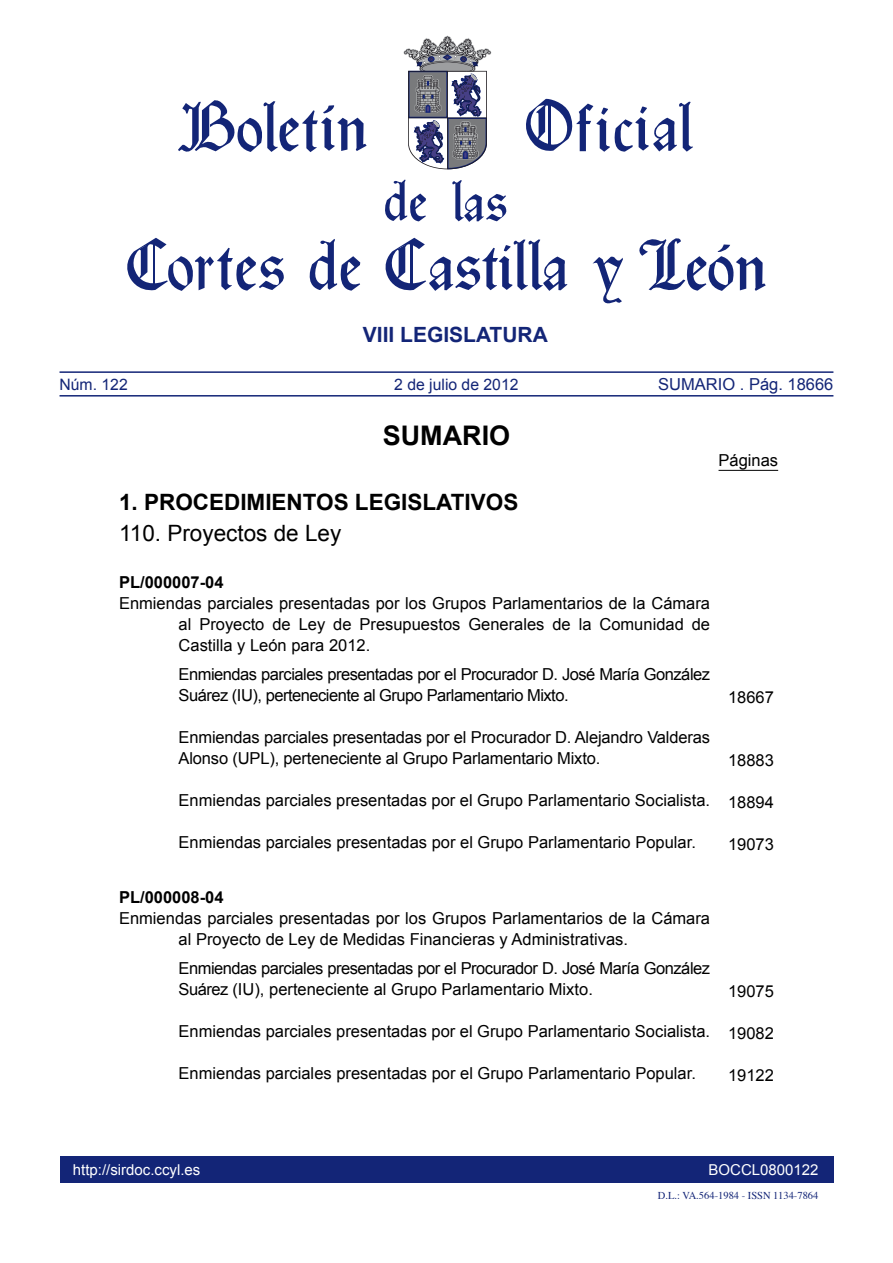
<style>
.page{position:relative;width:893px;height:1263px;background:#fff}
.page>*{position:absolute;margin:0;border:0;box-sizing:border-box;transform-origin:0 0}
.SUM_SUMARIO{font:700 27px "Arial";color:#000}
.SUM_APARTADO{font:700 22.5px "Arial";color:#000}
.SUM_SUBAPARTADO{font:22.5px "Arial";color:#000}
.t1{font:700 21px "Arial";color:#132577}
.SUM_ENTRADILLA{font:16.5px/21px "Arial";color:#000}
.SUM_ENTRADILLA-2{font:16.5px/21px "Arial";letter-spacing:-.03em;color:#000}
.SUM_PAGINA{font:16.5px "Arial";color:#000}
.SUM_NÚMERO_CLAVE{font:700 16.5px "Arial";color:#000}
.t2{font:16.5px "Arial";color:#132577}
.SUM_PAGS{font:16.5px "Arial";color:#000}
.t3{font:15.75px "Arial";color:#132577}
.t4{font:15px "Arial";color:#fff}
.t5{font:10.5px "Times";color:#132577}
</style>
<div class="page">
<svg style="left:639px;top:238px;width:127px;height:53px"></svg>
<svg style="left:592px;top:256px;width:31px;height:47px"></svg>
<svg style="left:385px;top:238px;width:182px;height:53px"></svg>
<svg style="left:309px;top:239px;width:51px;height:52px"></svg>
<svg style="left:127px;top:238px;width:157px;height:53px"></svg>
<svg style="left:526px;top:98px;width:167px;height:54px"></svg>
<svg style="left:178px;top:100px;width:189px;height:52px"></svg>
<svg style="left:385px;top:36px;width:122px;height:186px"></svg>
<hr style="left:60px;top:395px;width:773px;height:1px;background:#132577">
<hr style="left:60px;top:371px;width:773px;height:2px;background:#132577">
<div style="left:60px;top:1157px;width:773px;height:26px;background:#132577"></div>
<hr style="left:718px;top:470px;width:60px;height:1px;background:#000">
<p class="t1" style="left:363px;top:321px;width:187px">VIII LEGISLATURA</p>
<p class="t3" style="left:60px;top:374px;width:70px">Núm. 122</p>
<p class="t3" style="left:394px;top:374px;width:126px">2 de julio de 2012</p>
<p class="t2" style="left:658px;top:374px;width:177px">SUMARIO . Pág. 18666</p>
<p class="SUM_SUMARIO" style="left:383px;top:417px;width:129px">SUMARIO</p>
<p class="SUM_APARTADO" style="left:119px;top:487px;width:401px">1. PROCEDIMIENTOS LEGISLATIVOS</p>
<p class="SUM_SUBAPARTADO" style="left:119px;top:518px;width:224px">110. Proyectos de Ley</p>
<p class="SUM_NÚMERO_CLAVE" style="left:119px;top:571px;width:106px">PL/000007-04</p>
<p class="SUM_ENTRADILLA" style="left:179px;top:592px;width:533px;text-align:justify;text-indent:-60px">Enmiendas parciales presentadas por los Grupos Parlamentarios de la Cámara al Proyecto de Ley de Presupuestos Generales de la Comunidad de Castilla y León para 2012.</p>
<p class="SUM_ENTRADILLA-2" style="left:179px;top:664px;width:533px">Enmiendas parciales presentadas por el Procurador D. José María González<br>Suárez (IU), perteneciente al Grupo Parlamentario Mixto.</p>
<p class="SUM_PAGS" style="left:718px;top:449px;width:61px">Páginas</p>
<p class="SUM_PAGINA" style="left:728px;top:686px;width:47px">18667</p>
<p class="SUM_ENTRADILLA" style="left:179px;top:727px;width:533px">Enmiendas parciales presentadas por el Procurador D. Alejandro Valderas<br>Alonso (UPL), perteneciente al Grupo Parlamentario Mixto.</p>
<p class="SUM_PAGINA" style="left:728px;top:749px;width:47px">18883</p>
<p class="SUM_ENTRADILLA" style="left:179px;top:790px;width:533px">Enmiendas parciales presentadas por el Grupo Parlamentario Socialista.</p>
<p class="SUM_PAGINA" style="left:728px;top:791px;width:47px">18894</p>
<p class="SUM_ENTRADILLA" style="left:179px;top:832px;width:519px">Enmiendas parciales presentadas por el Grupo Parlamentario Popular.</p>
<p class="SUM_PAGINA" style="left:728px;top:833px;width:47px">19073</p>
<p class="SUM_NÚMERO_CLAVE" style="left:119px;top:886px;width:106px">PL/000008-04</p>
<p class="SUM_ENTRADILLA" style="left:179px;top:908px;width:533px;text-indent:-60px">Enmiendas parciales presentadas por los Grupos Parlamentarios de la Cámara al Proyecto de Ley de Medidas Financieras y Administrativas.</p>
<p class="SUM_ENTRADILLA-2" style="left:179px;top:958px;width:533px">Enmiendas parciales presentadas por el Procurador D. José María González<br>Suárez (IU), perteneciente al Grupo Parlamentario Mixto.</p>
<p class="SUM_PAGINA" style="left:728px;top:980px;width:47px">19075</p>
<p class="SUM_ENTRADILLA" style="left:179px;top:1021px;width:533px">Enmiendas parciales presentadas por el Grupo Parlamentario Socialista.</p>
<p class="SUM_PAGINA" style="left:728px;top:1022px;width:47px">19082</p>
<p class="SUM_ENTRADILLA" style="left:179px;top:1063px;width:519px">Enmiendas parciales presentadas por el Grupo Parlamentario Popular.</p>
<p class="SUM_PAGINA" style="left:728px;top:1064px;width:47px">19122</p>
<p class="t4" style="left:73px;top:1159px;width:129px">http://sirdoc.ccyl.es</p>
<p class="t4" style="left:708px;top:1159px;width:112px">BOCCL0800122</p>
<p class="t5" style="left:658px;top:1185px;width:162px">D.L.: VA.564-1984 - ISSN 1134-7864</p>
</div>
